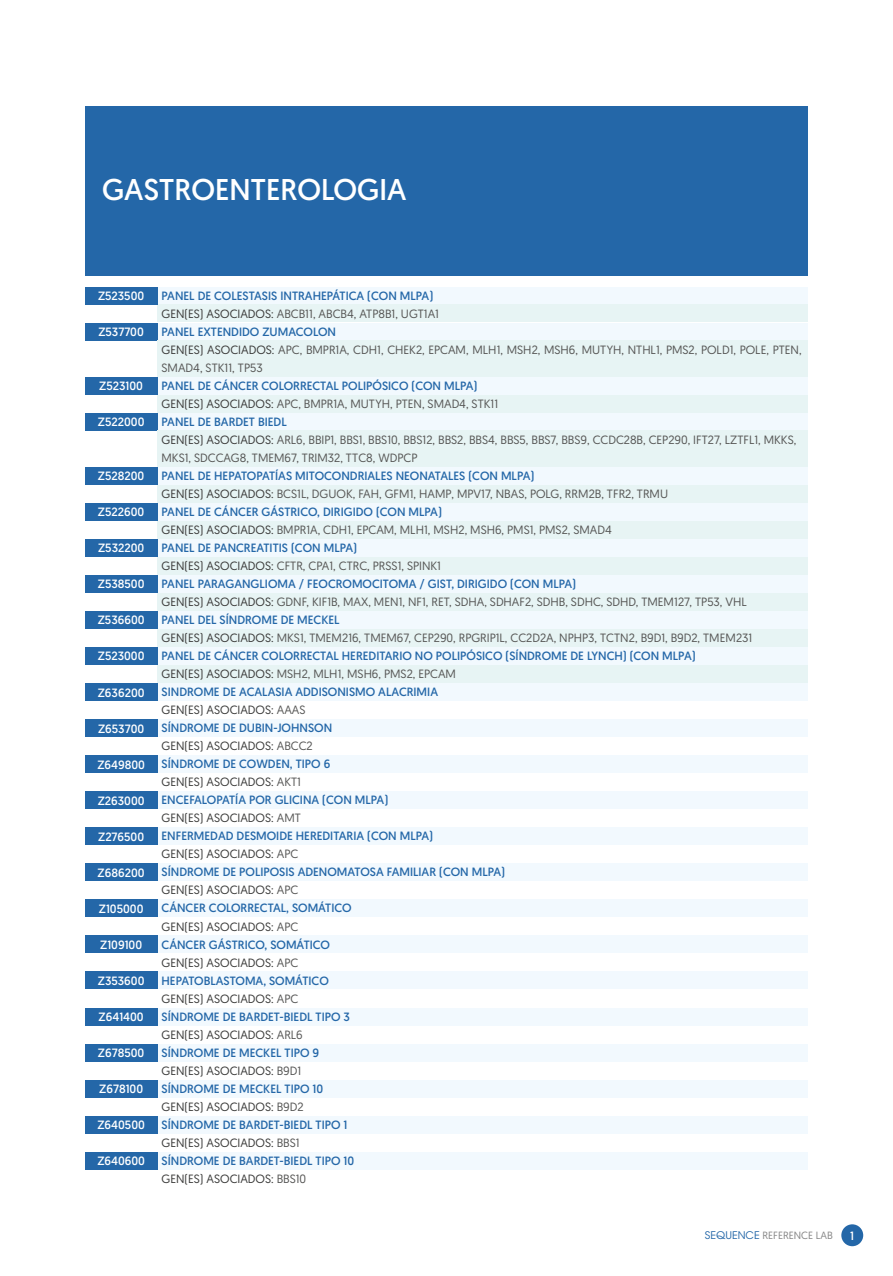
<style>
.page{position:relative;width:893px;height:1276px;background:#fff}
.page>*{position:absolute;margin:0;border:0;box-sizing:border-box;transform-origin:0 0}
.t1{font:30px "Geomanist";color:#fff}
.t2{font:12px/18px "Geomanist";color:#2467a8}
.t3{font:12px/18px "Geomanist";color:#575756}
.t4{font:12px "Geomanist";color:#fff}
.t5{font:10.5px "Geomanist";color:#878787}
.s1{color:#2467a8}
.s2{color:#3c3c3b}
.s3{color:#575756}
.s4{font-family:"ITC Avant Garde Std";color:#2467a8}
</style>
<div class="page">
<div style="left:85px;top:106px;width:723px;height:170px;background:#2467a8"></div>
<div style="left:841px;top:1224px;width:22px;height:22px;background:#2467a8;border-radius:50%"></div>
<div style="left:157px;top:683px;width:651px;height:18px;background:#f2f9fe"></div>
<div style="left:85px;top:683px;width:72px;height:18px;background:#2467a8"></div>
<div style="left:157px;top:377px;width:651px;height:17px;background:#f2f9fe"></div>
<div style="left:85px;top:377px;width:72px;height:17px;background:#2467a8"></div>
<div style="left:157px;top:971px;width:651px;height:18px;background:#f2f9fe"></div>
<div style="left:85px;top:971px;width:72px;height:18px;background:#2467a8"></div>
<div style="left:157px;top:827px;width:651px;height:18px;background:#f2f9fe"></div>
<div style="left:85px;top:827px;width:72px;height:18px;background:#2467a8"></div>
<div style="left:157px;top:539px;width:651px;height:18px;background:#f2f9fe"></div>
<div style="left:85px;top:539px;width:72px;height:18px;background:#2467a8"></div>
<div style="left:157px;top:1115px;width:651px;height:18px;background:#f2f9fe"></div>
<div style="left:85px;top:1115px;width:72px;height:18px;background:#2467a8"></div>
<div style="left:157px;top:755px;width:651px;height:18px;background:#f2f9fe"></div>
<div style="left:85px;top:755px;width:72px;height:18px;background:#2467a8"></div>
<div style="left:157px;top:467px;width:651px;height:18px;background:#f2f9fe"></div>
<div style="left:85px;top:467px;width:72px;height:18px;background:#2467a8"></div>
<div style="left:157px;top:1043px;width:651px;height:18px;background:#f2f9fe"></div>
<div style="left:85px;top:1043px;width:72px;height:18px;background:#2467a8"></div>
<div style="left:157px;top:323px;width:651px;height:17px;background:#f2f9fe"></div>
<div style="left:85px;top:323px;width:72px;height:17px;background:#2467a8"></div>
<div style="left:157px;top:899px;width:651px;height:18px;background:#f2f9fe"></div>
<div style="left:85px;top:899px;width:72px;height:18px;background:#2467a8"></div>
<div style="left:157px;top:611px;width:651px;height:18px;background:#f2f9fe"></div>
<div style="left:85px;top:611px;width:72px;height:18px;background:#2467a8"></div>
<div style="left:157px;top:719px;width:651px;height:18px;background:#f2f9fe"></div>
<div style="left:85px;top:719px;width:72px;height:18px;background:#2467a8"></div>
<div style="left:157px;top:412px;width:651px;height:18px;background:#f2f9fe"></div>
<div style="left:85px;top:412px;width:72px;height:18px;background:#2467a8"></div>
<div style="left:157px;top:1007px;width:651px;height:18px;background:#f2f9fe"></div>
<div style="left:85px;top:1007px;width:72px;height:18px;background:#2467a8"></div>
<div style="left:157px;top:286px;width:651px;height:18px;background:#f2f9fe"></div>
<div style="left:157px;top:304px;width:651px;height:18px;background:#e7f4f4"></div>
<div style="left:157px;top:395px;width:651px;height:17px;background:#e7f4f4"></div>
<div style="left:157px;top:521px;width:651px;height:17px;background:#e7f4f4"></div>
<div style="left:157px;top:557px;width:651px;height:17px;background:#e7f4f4"></div>
<div style="left:157px;top:629px;width:651px;height:18px;background:#e7f4f4"></div>
<div style="left:157px;top:593px;width:651px;height:18px;background:#e7f4f4"></div>
<div style="left:157px;top:665px;width:651px;height:18px;background:#e7f4f4"></div>
<div style="left:157px;top:485px;width:651px;height:18px;background:#e7f4f4"></div>
<div style="left:157px;top:340px;width:651px;height:37px;background:#e7f4f4"></div>
<div style="left:157px;top:431px;width:651px;height:36px;background:#e7f4f4"></div>
<div style="left:85px;top:286px;width:72px;height:18px;background:#2467a8"></div>
<div style="left:157px;top:863px;width:651px;height:18px;background:#f2f9fe"></div>
<div style="left:85px;top:863px;width:72px;height:18px;background:#2467a8"></div>
<div style="left:157px;top:575px;width:651px;height:18px;background:#f2f9fe"></div>
<div style="left:85px;top:575px;width:72px;height:18px;background:#2467a8"></div>
<div style="left:157px;top:1151px;width:651px;height:18px;background:#f2f9fe"></div>
<div style="left:85px;top:1151px;width:72px;height:18px;background:#2467a8"></div>
<div style="left:157px;top:791px;width:651px;height:18px;background:#f2f9fe"></div>
<div style="left:85px;top:791px;width:72px;height:18px;background:#2467a8"></div>
<div style="left:157px;top:503px;width:651px;height:18px;background:#f2f9fe"></div>
<div style="left:85px;top:503px;width:72px;height:18px;background:#2467a8"></div>
<div style="left:157px;top:1079px;width:651px;height:18px;background:#f2f9fe"></div>
<div style="left:85px;top:1079px;width:72px;height:18px;background:#2467a8"></div>
<div style="left:157px;top:935px;width:651px;height:18px;background:#f2f9fe"></div>
<div style="left:85px;top:935px;width:72px;height:18px;background:#2467a8"></div>
<div style="left:157px;top:647px;width:651px;height:18px;background:#f2f9fe"></div>
<div style="left:85px;top:647px;width:72px;height:18px;background:#2467a8"></div>
<h1 class="t1" style="left:102px;top:170px;width:306px">GASTROENTEROLOGIA</h1>
<p class="t4" style="left:98px;top:288px;width:48px">Z523500</p>
<p class="t4" style="left:98px;top:324px;width:47px">Z537700</p>
<p class="t4" style="left:99px;top:378px;width:45px">Z523100</p>
<p class="t4" style="left:98px;top:414px;width:48px">Z522000</p>
<p class="t4" style="left:98px;top:468px;width:48px">Z528200</p>
<p class="t4" style="left:98px;top:504px;width:48px">Z522600</p>
<p class="t4" style="left:98px;top:540px;width:48px">Z532200</p>
<p class="t4" style="left:98px;top:576px;width:48px">Z538500</p>
<p class="t4" style="left:98px;top:612px;width:48px">Z536600</p>
<p class="t4" style="left:98px;top:648px;width:48px">Z523000</p>
<p class="t4" style="left:98px;top:684px;width:48px">Z636200</p>
<p class="t4" style="left:98px;top:720px;width:48px">Z653700</p>
<p class="t4" style="left:97px;top:756px;width:49px">Z649800</p>
<p class="t4" style="left:98px;top:793px;width:48px">Z263000</p>
<p class="t4" style="left:98px;top:829px;width:48px">Z276500</p>
<p class="t4" style="left:98px;top:865px;width:49px">Z686200</p>
<p class="t4" style="left:99px;top:901px;width:46px">Z105000</p>
<p class="t4" style="left:100px;top:937px;width:44px">Z109100</p>
<p class="t4" style="left:98px;top:973px;width:48px">Z353600</p>
<p class="t4" style="left:99px;top:1009px;width:47px">Z641400</p>
<p class="t4" style="left:98px;top:1045px;width:48px">Z678500</p>
<p class="t4" style="left:99px;top:1081px;width:45px">Z678100</p>
<p class="t4" style="left:97px;top:1117px;width:49px">Z640500</p>
<p class="t4" style="left:97px;top:1153px;width:49px">Z640600</p>
<p class="t3" style="left:162px;top:286px;width:641px"><span class="s1">PANEL DE COLESTASIS INTRAHEPÁTICA (CON MLPA)<br></span><span class="s2">GEN(ES) ASOCIADOS:</span> ABCB11, ABCB4, ATP8B1, UGT1A1<br><span class="s1">PANEL EXTENDIDO ZUMACOLON<br></span><span class="s2">GEN(ES) ASOCIADOS:</span> APC, BMPR1A, CDH1, CHEK2, EPCAM, MLH1, MSH2, MSH6, MUTYH, NTHL1, PMS2, POLD1, POLE, PTEN, SMAD4, STK11, TP53</p>
<p class="t3" style="left:162px;top:376px;width:636px"><span class="s1">PANEL DE CÁNCER COLORRECTAL POLIPÓSICO (CON MLPA)<br></span><span class="s2">GEN(ES) ASOCIADOS:</span> APC, BMPR1A, MUTYH, PTEN, SMAD4, STK11<br><span class="s1">PANEL DE BARDET BIEDL<br></span><span class="s2">GEN(ES) ASOCIADOS:</span> ARL6, BBIP1, BBS1, BBS10, BBS12, BBS2, BBS4, BBS5, BBS7, BBS9, CCDC28B, CEP290, IFT27, LZTFL1, MKKS, MKS1, SDCCAG8, TMEM67, TRIM32, TTC8, WDPCP</p>
<p class="t2" style="left:162px;top:466px;width:592px">PANEL DE HEPATOPATÍAS MITOCONDRIALES NEONATALES (CON MLPA)<br><span class="s2">GEN(ES) ASOCIADOS:</span> <span class="s3">BCS1L, DGUOK, FAH, GFM1, HAMP, MPV17, NBAS, POLG, RRM2B, TFR2, TRMU<br></span>PANEL DE CÁNCER GÁSTRICO, DIRIGIDO (CON MLPA)<br><span class="s2">GEN(ES) ASOCIADOS:</span> <span class="s3">BMPR1A, CDH1, EPCAM, MLH1, MSH2, MSH6, PMS1, PMS2, SMAD4<br></span>PANEL DE PANCREATITIS (CON MLPA)<br><span class="s2">GEN(ES) ASOCIADOS:</span> <span class="s3">CFTR, CPA1, CTRC, PRSS1, SPINK1<br></span>PANEL PARAGANGLIOMA / FEOCROMOCITOMA / GIST, DIRIGIDO (CON MLPA)<br><span class="s2">GEN(ES) ASOCIADOS:</span> <span class="s3">GDNF, KIF1B, MAX, MEN1, NF1, RET, SDHA, SDHAF2, SDHB, SDHC, SDHD, TMEM127, TP53, VHL </span>PANEL DEL SÍNDROME DE MECKEL<br><span class="s2">GEN(ES) ASOCIADOS:</span> <span class="s3">MKS1, TMEM216, TMEM67, CEP290, RPGRIP1L, CC2D2A, NPHP3, TCTN2, B9D1, B9D2, TMEM231<br></span>PANEL DE CÁNCER COLORRECTAL HEREDITARIO NO POLIPÓSICO (SÍNDROME DE LYNCH) (CON MLPA)<br><span class="s2">GEN(ES) ASOCIADOS:</span> <span class="s3">MSH2, MLH1, MSH6, PMS2, EPCAM<br></span>SINDROME DE ACALASIA ADDISONISMO ALACRIMIA<br><span class="s2">GEN(ES) ASOCIADOS:</span> <span class="s3">AAAS<br></span>SÍNDROME DE DUBIN-JOHNSON<br><span class="s2">GEN(ES) ASOCIADOS:</span> <span class="s3">ABCC2<br></span>SÍNDROME DE COWDEN, TIPO 6<br><span class="s2">GEN(ES) ASOCIADOS:</span> <span class="s3">AKT1<br></span>ENCEFALOPATÍA POR GLICINA (CON MLPA)<br><span class="s2">GEN(ES) ASOCIADOS:</span> <span class="s3">AMT<br></span>ENFERMEDAD DESMOIDE HEREDITARIA (CON MLPA)<br><span class="s2">GEN(ES) ASOCIADOS:</span> <span class="s3">APC<br></span>SÍNDROME DE POLIPOSIS ADENOMATOSA FAMILIAR (CON MLPA)<br><span class="s2">GEN(ES) ASOCIADOS:</span> <span class="s3">APC<br></span>CÁNCER COLORRECTAL, SOMÁTICO<br><span class="s2">GEN(ES) ASOCIADOS:</span> <span class="s3">APC<br></span>CÁNCER GÁSTRICO, SOMÁTICO<br><span class="s2">GEN(ES) ASOCIADOS:</span> <span class="s3">APC<br></span>HEPATOBLASTOMA, SOMÁTICO<br><span class="s2">GEN(ES) ASOCIADOS:</span> <span class="s3">APC<br></span>SÍNDROME DE BARDET-BIEDL TIPO 3<br><span class="s2">GEN(ES) ASOCIADOS:</span> <span class="s3">ARL6<br></span>SÍNDROME DE MECKEL TIPO 9<br><span class="s2">GEN(ES) ASOCIADOS:</span> <span class="s3">B9D1<br></span>SÍNDROME DE MECKEL TIPO 10<br><span class="s2">GEN(ES) ASOCIADOS:</span> <span class="s3">B9D2<br></span>SÍNDROME DE BARDET-BIEDL TIPO 1<br><span class="s2">GEN(ES) ASOCIADOS:</span> <span class="s3">BBS1<br></span>SÍNDROME DE BARDET-BIEDL TIPO 10<br><span class="s2">GEN(ES) ASOCIADOS:</span> <span class="s3">BBS10</span></p>
<p class="t5" style="left:705px;top:1228px;width:129px"><span class="s4">SEQUENCE</span> REFERENCE LAB</p>
<p class="t4" style="left:850px;top:1227px;width:5px">1</p>
</div>
